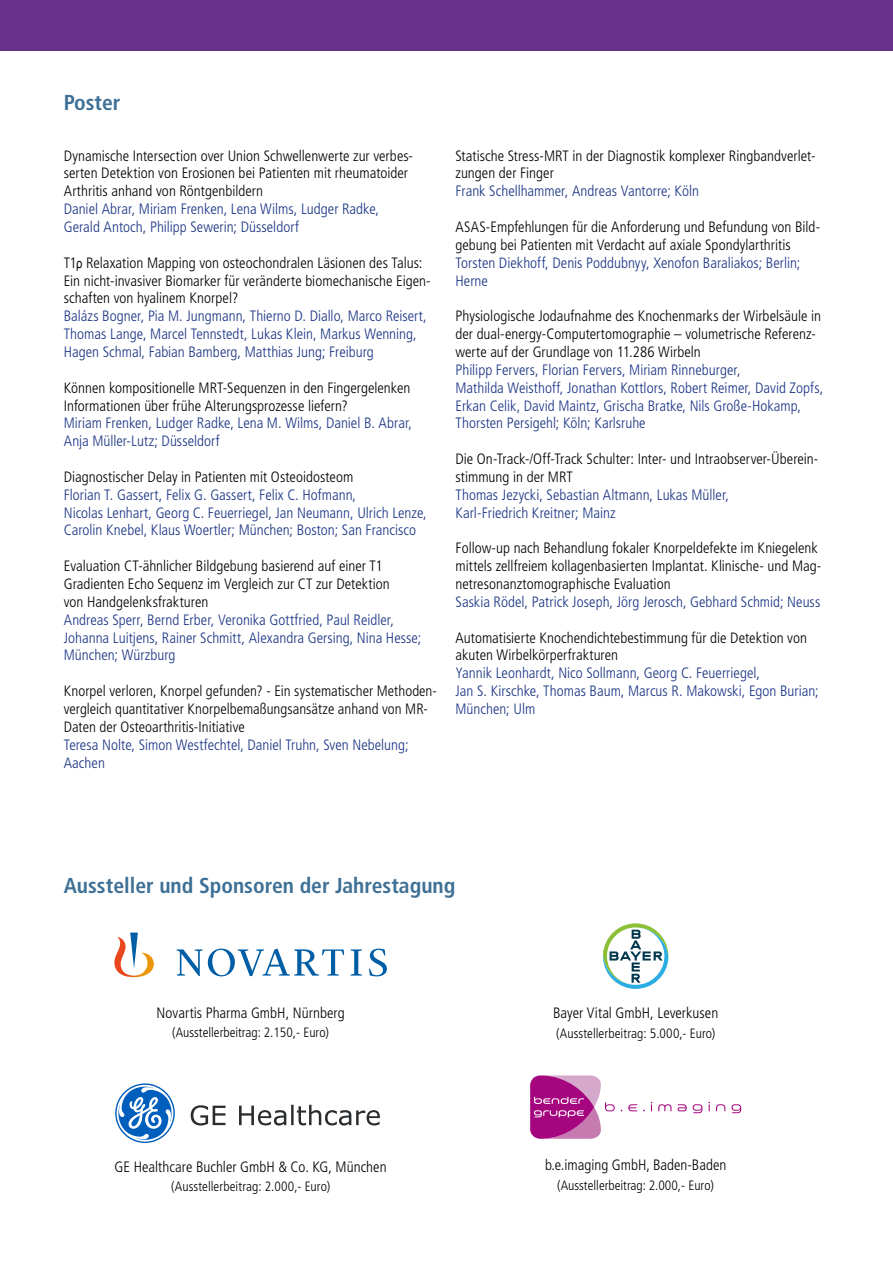
<style>
.page{position:relative;width:893px;height:1263px;background:#fff}
.page>*{position:absolute;margin:0;border:0;box-sizing:border-box;transform-origin:0 0}
.t1{font:700 condensed 21.6px "Frutiger LT Std";color:#3e7096}
.t2{font:300 condensed 15px/17.9px "Frutiger LT Std";color:#000}
.t3{font:300 condensed 15px/17.9px "Frutiger LT Std";color:#1a3484}
.t4{font:300 condensed 13.5px "Frutiger LT Std";color:#000}
.s1{font-family:"Arial Narrow";font-weight:400;font-stretch:normal;font-size:13.5px}
</style>
<div class="page">
<div style="left:0;top:0;width:893px;height:51px;background:#693089"></div>
<svg style="left:530px;top:1075px;width:85px;height:64px"></svg>
<svg style="left:628px;top:1104px;width:9px;height:7px"></svg>
<svg style="left:658px;top:1104px;width:13px;height:7px"></svg>
<svg style="left:678px;top:1104px;width:9px;height:7px"></svg>
<svg style="left:693px;top:1104px;width:9px;height:9px"></svg>
<svg style="left:708px;top:1102px;width:2px;height:9px"></svg>
<svg style="left:716px;top:1104px;width:9px;height:7px"></svg>
<svg style="left:731px;top:1104px;width:10px;height:9px"></svg>
<svg style="left:191px;top:1105px;width:189px;height:20px"></svg>
<svg style="left:115px;top:1083px;width:60px;height:60px"></svg>
<svg style="left:114px;top:932px;width:273px;height:45px"></svg>
<svg style="left:603px;top:923px;width:65px;height:66px"></svg>
<h1 class="t1" style="left:64px;top:90px;width:58px">Poster</h1>
<p class="t2" style="left:64px;top:147px;width:351px">Dynamische Intersection over Union Schwellenwerte zur verbes&shy;serten Detektion von Erosionen bei Patienten mit rheumatoider<br>Arthritis anhand von Röntgenbildern</p>
<p class="t3" style="left:64px;top:200px;width:317px">Daniel Abrar, Miriam Frenken, Lena Wilms, Ludger Radke,<br>Gerald Antoch, Philipp Sewerin; Düsseldorf</p>
<p class="t2" style="left:64px;top:254px;width:368px">T1<span class="s1">ρ</span> Relaxation Mapping von osteochondralen Läsionen des Talus:<br>Ein nicht-invasiver Biomarker für veränderte biomechanische Eigen&shy;schaften von hyalinem Knorpel?</p>
<p class="t3" style="left:64px;top:307px;width:365px">Balázs Bogner, Pia M. Jungmann, Thierno D. Diallo, Marco Reisert,<br>Thomas Lange, Marcel Tennstedt, Lukas Klein, Markus Wenning,<br>Hagen Schmal, Fabian Bamberg, Matthias Jung; Freiburg</p>
<p class="t2" style="left:64px;top:379px;width:348px">Können kompositionelle MRT-Sequenzen in den Fingergelenken<br>Informationen über frühe Alterungsprozesse liefern?</p>
<p class="t3" style="left:64px;top:414px;width:350px">Miriam Frenken, Ludger Radke, Lena M. Wilms, Daniel B. Abrar,<br>Anja Müller-Lutz; Düsseldorf</p>
<p class="t2" style="left:64px;top:468px;width:291px">Diagnostischer Delay in Patienten mit Osteoidosteom</p>
<p class="t3" style="left:64px;top:486px;width:365px">Florian T. Gassert, Felix G. Gassert, Felix C. Hofmann,<br>Nicolas Lenhart, Georg C. Feuerriegel, Jan Neumann, Ulrich Lenze,<br>Carolin Knebel, Klaus Woertler; München; Boston; San Francisco</p>
<p class="t2" style="left:64px;top:557px;width:327px">Evaluation CT-ähnlicher Bildgebung basierend auf einer T1<br>Gradienten Echo Sequenz im Vergleich zur CT zur Detektion von Handgelenksfrakturen</p>
<p class="t3" style="left:64px;top:611px;width:359px">Andreas Sperr, Bernd Erber, Veronika Gottfried, Paul Reidler,<br>Johanna Luitjens, Rainer Schmitt, Alexandra Gersing, Nina Hesse;<br>München; Würzburg</p>
<p class="t2" style="left:64px;top:682px;width:375px">Knorpel verloren, Knorpel gefunden? - Ein systematischer Methoden&shy;vergleich quantitativer Knorpelbemaßungsansätze anhand von MR-<br>Daten der Osteoarthritis-Initiative</p>
<p class="t3" style="left:64px;top:736px;width:346px">Teresa Nolte, Simon Westfechtel, Daniel Truhn, Sven Nebelung;<br>Aachen</p>
<p class="t2" style="left:455px;top:147px;width:362px">Statische Stress-MRT in der Diagnostik komplexer Ringbandverlet&shy;zungen der Finger</p>
<p class="t3" style="left:455px;top:182px;width:245px">Frank Schellhammer, Andreas Vantorre; Köln</p>
<p class="t2" style="left:455px;top:218px;width:366px">ASAS-Empfehlungen für die Anforderung und Befundung von Bild&shy;gebung bei Patienten mit Verdacht auf axiale Spondylarthritis</p>
<p class="t3" style="left:455px;top:254px;width:346px">Torsten Diekhoff, Denis Poddubnyy, Xenofon Baraliakos; Berlin;<br>Herne</p>
<p class="t2" style="left:455px;top:307px;width:367px">Physiologische Jodaufnahme des Knochenmarks der Wirbelsäule in der dual-energy-Computertomographie – volumetrische Referenz&shy;werte auf der Grundlage von 11.286 Wirbeln</p>
<p class="t3" style="left:455px;top:361px;width:369px">Philipp Fervers, Florian Fervers, Miriam Rinneburger,<br>Mathilda Weisthoff, Jonathan Kottlors, Robert Reimer, David Zopfs, Erkan Celik, David Maintz, Grischa Bratke, Nils Große-Hokamp, Thorsten Persigehl; Köln; Karlsruhe</p>
<p class="t2" style="left:455px;top:450px;width:364px">Die On-Track-/Off-Track Schulter: Inter- und Intraobserver-Überein&shy;stimmung in der MRT</p>
<p class="t3" style="left:455px;top:486px;width:275px">Thomas Jezycki, Sebastian Altmann, Lukas Müller,<br>Karl-Friedrich Kreitner; Mainz</p>
<p class="t2" style="left:455px;top:539px;width:367px">Follow-up nach Behandlung fokaler Knorpeldefekte im Kniegelenk mittels zellfreiem kollagenbasierten Implantat. Klinische- und Mag&shy;netresonanztomographische Evaluation</p>
<p class="t3" style="left:455px;top:593px;width:366px">Saskia Rödel, Patrick Joseph, Jörg Jerosch, Gebhard Schmid; Neuss</p>
<p class="t2" style="left:455px;top:629px;width:353px">Automatisierte Knochendichtebestimmung für die Detektion von akuten Wirbelkörperfrakturen</p>
<p class="t3" style="left:455px;top:664px;width:365px">Yannik Leonhardt, Nico Sollmann, Georg C. Feuerriegel,<br>Jan S. Kirschke, Thomas Baum, Marcus R. Makowski, Egon Burian;<br>München; Ulm</p>
<h1 class="t1" style="left:64px;top:872px;width:393px">Aussteller und Sponsoren der Jahrestagung</h1>
<p class="t2" style="left:157px;top:1004px;width:189px">Novartis Pharma GmbH, Nürnberg</p>
<p class="t4" style="left:172px;top:1025px;width:158px">(Ausstellerbeitrag: 2.150,- Euro)</p>
<p class="t2" style="left:115px;top:1158px;width:274px">GE Healthcare Buchler GmbH &amp; Co. KG, München</p>
<p class="t4" style="left:171px;top:1179px;width:161px">(Ausstellerbeitrag: 2.000,- Euro)</p>
<p class="t2" style="left:553px;top:1004px;width:167px">Bayer Vital GmbH, Leverkusen</p>
<p class="t4" style="left:556px;top:1025px;width:161px">(Ausstellerbeitrag: 5.000,- Euro)</p>
<p class="t2" style="left:545px;top:1156px;width:183px">b.e.imaging GmbH, Baden-Baden</p>
<p class="t4" style="left:557px;top:1177px;width:158px">(Ausstellerbeitrag: 2.000,- Euro)</p>
</div>
